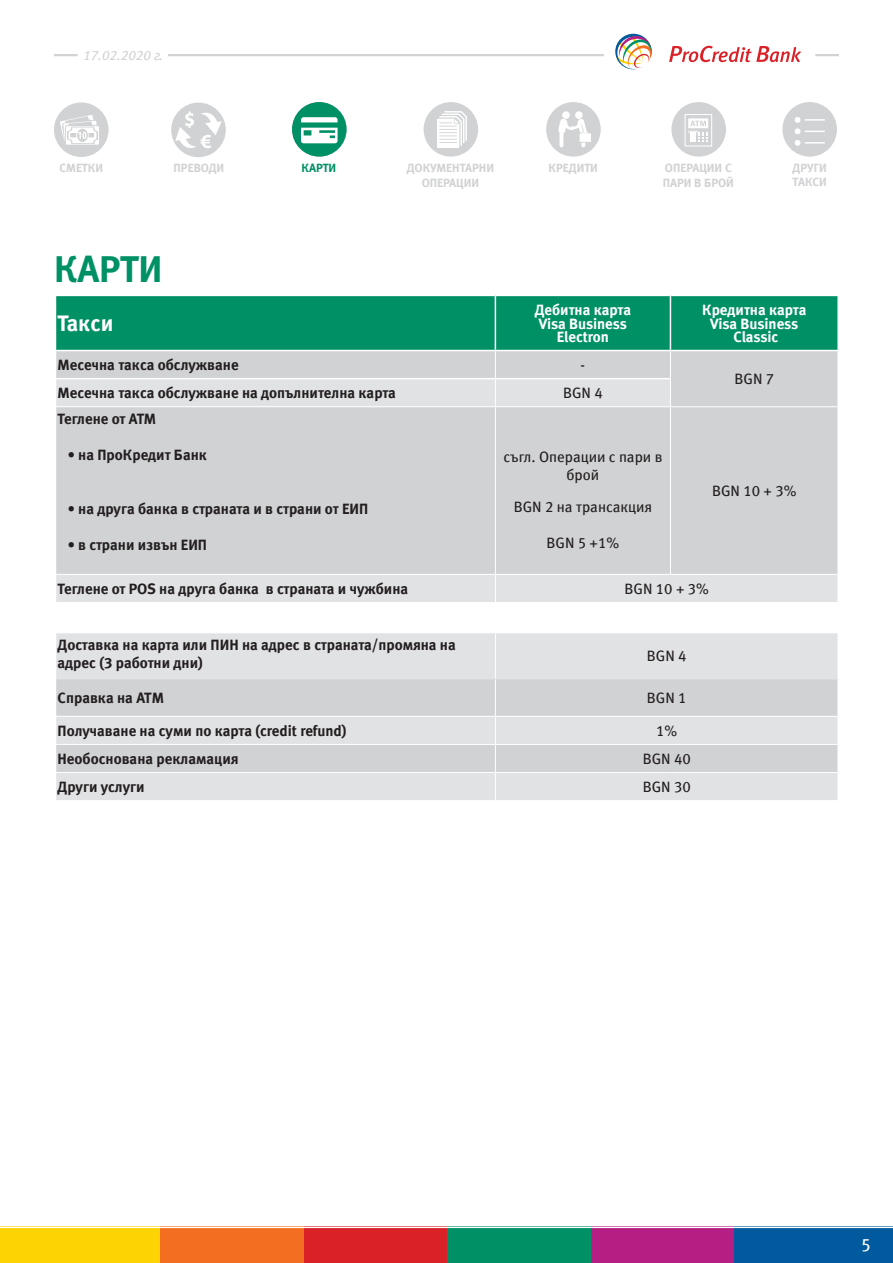
<style>
.page{position:relative;width:893px;height:1263px;background:#fff}
.page>*{position:absolute;margin:0;border:0;box-sizing:border-box;transform-origin:0 0}
.t1{font:37.5px "Meta Bold Cyr LF";color:#009065}
.t2{font:22.5px "Meta Bold Cyr LF";color:#fff}
.t3{font:18px "Meta Book Cyr LF";color:#fff}
.t4{font:15px/18px "Meta Bold Cyr LF";color:#231f20}
.t5{font:15px/18px "Meta Book Cyr LF";color:#231f20;text-align:center}
.t6{font:15px/13.5px "Meta Bold Cyr LF";color:#fff;text-align:center}
.t7{font:italic 13.5px "Meta Book Cyr LF";color:#d1d2d4}
.t8{font:12px/14.4px "Meta Bold Cyr LF";color:#d1d2d4}
.t9{font:12px "Meta Bold Cyr LF";color:#009065}
</style>
<div class="page">
<svg style="left:56px;top:407px;width:781px;height:393px;background:#d5d6d8"></svg>
<hr style="left:56px;top:716px;width:439px;height:1px;background:#fff">
<hr style="left:56px;top:744px;width:439px;height:1px;background:#fff">
<hr style="left:56px;top:772px;width:439px;height:1px;background:#fff">
<hr style="left:495px;top:407px;width:1px;height:167px;background:#fff">
<hr style="left:670px;top:407px;width:1px;height:167px;background:#fff">
<hr style="left:495px;top:633px;width:1px;height:45px;background:#fff">
<hr style="left:495px;top:679px;width:1px;height:37px;background:#fff">
<hr style="left:495px;top:716px;width:175px;height:1px;background:#fff">
<hr style="left:670px;top:716px;width:167px;height:1px;background:#fff">
<hr style="left:495px;top:744px;width:175px;height:1px;background:#fff">
<hr style="left:670px;top:744px;width:167px;height:1px;background:#fff">
<hr style="left:495px;top:772px;width:175px;height:1px;background:#fff">
<svg style="left:495px;top:717px;width:1px;height:83px"></svg>
<hr style="left:670px;top:772px;width:167px;height:1px;background:#fff">
<svg style="left:55px;top:295px;width:783px;height:112px;background:#70b6a2"></svg>
<hr style="left:837px;top:379px;width:2px;height:28px;background:#fff">
<svg style="left:56px;top:574px;width:781px;height:59px"></svg>
<hr style="left:55px;top:350px;width:440px;height:1px;background:#fff">
<hr style="left:495px;top:350px;width:175px;height:1px;background:#fff">
<hr style="left:670px;top:350px;width:169px;height:1px;background:#fff">
<hr style="left:55px;top:378px;width:440px;height:1px;background:#fff">
<hr style="left:495px;top:378px;width:175px;height:1px;background:#fff">
<hr style="left:56px;top:678px;width:439px;height:1px;background:#e1e2e4">
<hr style="left:495px;top:678px;width:175px;height:1px;background:#e1e2e4">
<hr style="left:670px;top:678px;width:167px;height:1px;background:#e1e2e4">
<div style="left:671px;top:102px;width:55px;height:55px;background:#d1d2d4;border-radius:50%"></div>
<div style="left:685px;top:114px;width:27px;height:32px;border:1px solid #fff"></div>
<svg style="left:688px;top:118px;width:20px;height:24px"></svg>
<svg style="left:171px;top:103px;width:55px;height:54px"></svg>
<div style="left:782px;top:102px;width:55px;height:55px;background:#d1d2d4;border-radius:50%"></div>
<svg style="left:795px;top:117px;width:30px;height:17px"></svg>
<hr style="left:805px;top:119px;width:20px;height:2px;background:#fff">
<svg style="left:795px;top:140px;width:5px;height:6px"></svg>
<hr style="left:805px;top:142px;width:20px;height:2px;background:#fff">
<div style="left:546px;top:102px;width:55px;height:55px;background:#d1d2d4;border-radius:50%"></div>
<div style="left:575px;top:111px;width:8px;height:8px;background:#fff;border-radius:50%"></div>
<div style="left:562px;top:111px;width:8px;height:8px;background:#fff;border-radius:50%"></div>
<svg style="left:558px;top:119px;width:33px;height:29px"></svg>
<div style="left:424px;top:102px;width:54px;height:55px;background:#d1d2d4;border-radius:50%"></div>
<svg style="left:437px;top:111px;width:30px;height:37px"></svg>
<hr style="left:168px;top:54px;width:436px;height:2px;background:#d1d2d4">
<hr style="left:815px;top:54px;width:24px;height:2px;background:#d1d2d4">
<hr style="left:54px;top:54px;width:24px;height:2px;background:#d1d2d4">
<svg style="left:615px;top:34px;width:37px;height:35px"></svg>
<svg style="left:669px;top:46px;width:132px;height:16px"></svg>
<div style="left:54px;top:102px;width:55px;height:55px;background:#d1d2d4;border-radius:50%"></div>
<svg style="left:60px;top:115px;width:39px;height:30px"></svg>
<div style="left:292px;top:102px;width:55px;height:55px;background:#009065;border-radius:50%"></div>
<svg style="left:301px;top:128px;width:37px;height:15px"></svg>
<svg style="left:301px;top:117px;width:37px;height:5px"></svg>
<div style="left:0;top:1227px;width:160px;height:36px;background:#fed304"></div>
<div style="left:160px;top:1227px;width:144px;height:36px;background:#f36e21"></div>
<div style="left:304px;top:1227px;width:143px;height:36px;background:#da2128"></div>
<div style="left:447px;top:1227px;width:144px;height:36px;background:#009065"></div>
<div style="left:591px;top:1227px;width:144px;height:36px;background:#b51e83"></div>
<div style="left:735px;top:1227px;width:158px;height:36px;background:#015a9d"></div>
<hr style="left:0;top:1226px;width:893px;height:2px;background:#fff">
<p class="t7" style="left:83px;top:47px;width:81px">17.02.2020 г.</p>
<p class="t8" style="left:59px;top:160px;width:45px">СМЕТКИ</p>
<p class="t8" style="left:663px;top:161px;width:73px">ОПЕРАЦИИ С<br>ПАРИ В БРОЙ</p>
<p class="t8" style="left:174px;top:161px;width:52px">ПРЕВОДИ</p>
<p class="t8" style="left:793px;top:160px;width:36px">ДРУГИ<br>ТАКСИ</p>
<p class="t8" style="left:407px;top:161px;width:89px">ДОКУМЕНТАРНИ</p>
<p class="t8" style="left:549px;top:161px;width:51px">КРЕДИТИ</p>
<p class="t8" style="left:422px;top:175px;width:59px">ОПЕРАЦИИ</p>
<p class="t9" style="left:301px;top:161px;width:36px">КАРТИ</p>
<h1 class="t1" style="left:54px;top:246px;width:110px">КАРТИ</h1>
<h2 class="t2" style="left:58px;top:310px;width:57px">Такси</h2>
<p class="t6" style="left:535px;top:303px;width:98px">Дебитна карта<br>Visa Business<br>Electron</p>
<p class="t6" style="left:702px;top:303px;width:106px">Кредитна карта<br>Visa Business<br>Classic</p>
<p class="t4" style="left:58px;top:356px;width:183px">Месечна такса обслужване</p>
<p class="t5" style="left:581px;top:356px;width:6px">-</p>
<p class="t4" style="left:58px;top:384px;width:340px">Месечна такса обслужване на допълнителна карта</p>
<p class="t5" style="left:563px;top:384px;width:41px">BGN 4</p>
<p class="t4" style="left:58px;top:410px;width:100px">Теглене от ATM</p>
<p class="t4" style="left:68px;top:446px;width:141px">• на ПроКредит Банк</p>
<p class="t4" style="left:68px;top:500px;width:302px">• на друга банка в страната и в страни от ЕИП</p>
<p class="t4" style="left:68px;top:536px;width:141px">• в страни извън ЕИП</p>
<p class="t5" style="left:503px;top:448px;width:161px">съгл. Операции с пари в брой</p>
<p class="t5" style="left:514px;top:498px;width:140px">BGN 2 на трансакция</p>
<p class="t5" style="left:546px;top:534px;width:74px">BGN 5 +1%</p>
<p class="t5" style="left:734px;top:370px;width:41px">BGN 7</p>
<p class="t5" style="left:712px;top:482px;width:86px">BGN 10 + 3%</p>
<p class="t4" style="left:58px;top:580px;width:352px">Теглене от POS на друга банка в страната и чужбина</p>
<p class="t5" style="left:624px;top:580px;width:86px">BGN 10 + 3%</p>
<p class="t4" style="left:58px;top:636px;width:400px">Доставка на карта или ПИН на адрес в страната/промяна на адрес (3 работни дни)</p>
<p class="t5" style="left:647px;top:647px;width:41px">BGN 4</p>
<p class="t4" style="left:58px;top:689px;width:108px">Справка на АТМ</p>
<p class="t5" style="left:647px;top:689px;width:41px">BGN 1</p>
<p class="t4" style="left:58px;top:721px;width:290px">Получаване на суми по карта (credit refund)</p>
<p class="t5" style="left:656px;top:722px;width:23px">1%</p>
<p class="t4" style="left:58px;top:750px;width:182px">Необоснована рекламация</p>
<p class="t5" style="left:643px;top:750px;width:50px">BGN 40</p>
<p class="t4" style="left:58px;top:778px;width:89px">Други услуги</p>
<p class="t5" style="left:643px;top:778px;width:50px">BGN 30</p>
<p class="t3" style="left:861px;top:1234px;width:12px">5</p>
</div>
